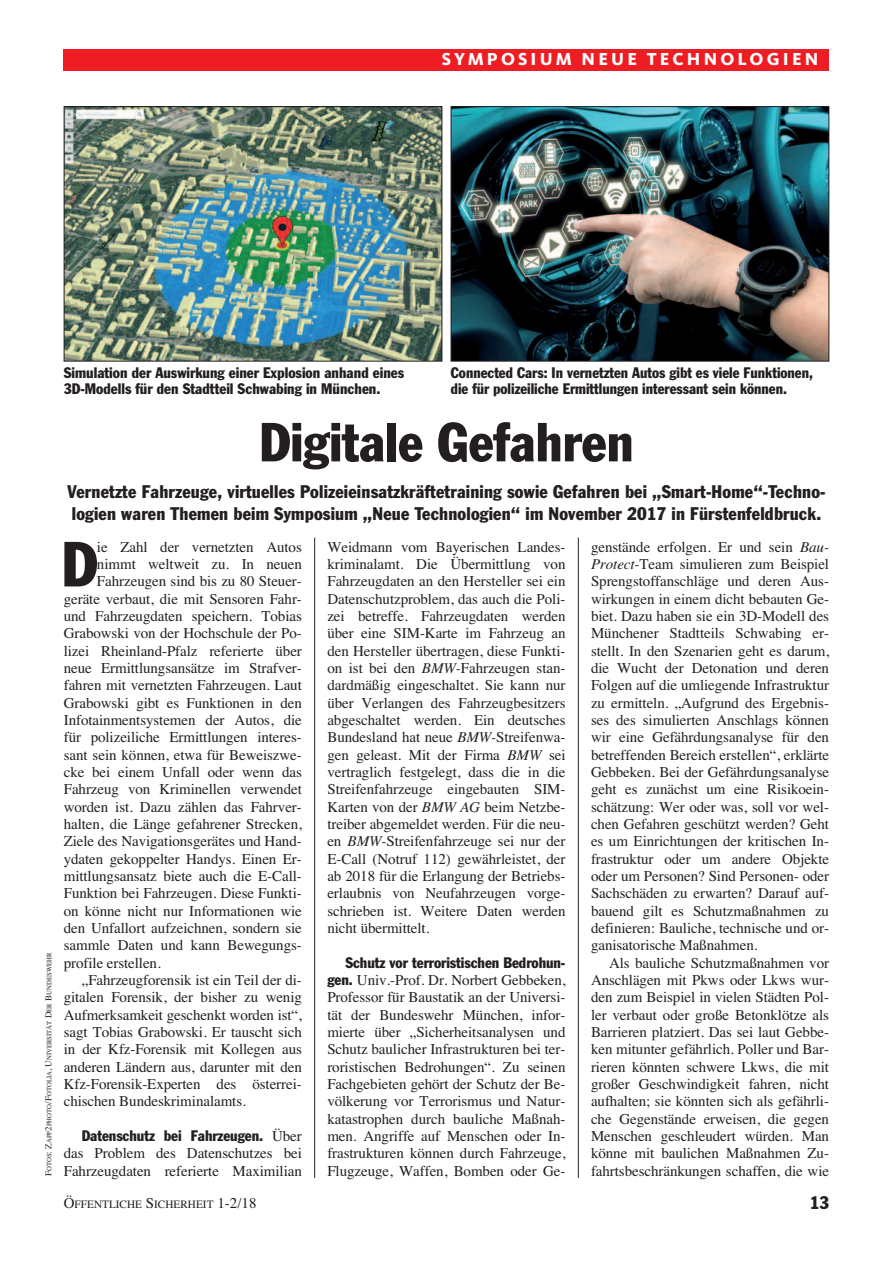
<style>
.page{position:relative;width:893px;height:1263px;background:#fff}
.page>*{position:absolute;margin:0;border:0;box-sizing:border-box;transform-origin:0 0}
.t1{font:condensed 62.7px "Franklin Gothic";color:#231f20}
.t2{font:condensed 54px "Franklin Gothic";color:#231f20}
.t3{font:condensed 18px/21.6px "Franklin Gothic";letter-spacing:.01em;color:#231f20}
.t4{font:800 18px "Kievit";letter-spacing:.175em;color:#fff}
.t5{font:15px/17.4px "Times";letter-spacing:-.005em;color:#231f20;text-align:justify}
.t6{font:condensed 15px/15.8px "Franklin Gothic";color:#231f20}
.t7{font:11.25px "Times";color:#231f20}
.t8{font:6.75px "Times";color:#231f20}
.s1{font-size:9px}
.s2{font-family:"Times";font-stretch:normal}
.s3{font-style:italic}
.s4{font-family:"Franklin Gothic";font-stretch:condensed}
.s5{font-size:15px}
</style>
<div class="page">
<hr style="left:314px;top:538px;width:1px;height:640px;background:#231f20">
<div style="left:64px;top:49px;width:765px;height:21px;background:#ee1d23"></div>
<hr style="left:578px;top:537px;width:1px;height:641px;background:#231f20">
<img style="left:66px;top:108px;width:374px;height:251px">
<div style="left:64px;top:106px;width:378px;height:255px;border:1px solid #231f20"></div>
<img style="left:453px;top:108px;width:374px;height:251px">
<div style="left:451px;top:106px;width:378px;height:255px;border:1px solid #231f20"></div>
<p class="t4" style="left:442px;top:53px;width:378px">SYMPOSIUM NEUE TECHNOLOGIEN</p>
<p class="t8" style="left:45px;top:1176px;width:225px;rotate:-90deg"><span class="s1">F</span>otos<span class="s1">: Z</span>app<span class="s1">2</span>photo<span class="s1">/F</span>otolia<span class="s1">, U</span>niversität <span class="s1">D</span>er <span class="s1">B</span>UnDeswehr</p>
<p class="t6" style="left:64px;top:366px;width:342px">Simulation der Auswirkung einer Explosion anhand eines<br>3D-Modells für den Stadtteil Schwabing in München.</p>
<p class="t6" style="left:451px;top:366px;width:364px">Connected Cars: In vernetzten Autos gibt es viele Funktionen, die für polizeiliche Ermittlungen interessant sein können.</p>
<h2 class="t2" style="left:259px;top:423px;width:376px">Digitale Gefahren</h2>
<p class="t3" style="left:68px;top:482px;width:759px">Vernetzte Fahrzeuge, virtuelles Polizeieinsatzkräftetraining sowie Gefahren bei „Smart-Home“-Techno&shy;logien waren Themen beim Symposium „Neue Technologien“ im November 2017 in Fürstenfeldbruck.</p>
<h1 class="t1" style="left:62px;top:542px;width:37px">D</h1>
<p class="t5" style="left:97px;top:538px;width:206px">ie Zahl der vernetzten autos</p>
<p class="t5" style="left:97px;top:555px;width:206px">nimmt weltweit zu. in neuen</p>
<p class="t5" style="left:97px;top:573px;width:206px">Fahrzeugen sind bis zu 80 steuer-</p>
<p class="t5" style="left:64px;top:590px;width:240px">geräte verbaut, die mit sensoren Fahr-</p>
<p class="t5" style="left:64px;top:607px;width:240px">und Fahrzeugdaten speichern. tobias</p>
<p class="t5" style="left:64px;top:625px;width:240px">Grabowski von der hochschule der po-</p>
<p class="t5" style="left:64px;top:642px;width:240px">lizei rheinland-pfalz referierte über</p>
<p class="t5" style="left:64px;top:659px;width:240px">neue ermittlungsansätze im strafver-</p>
<p class="t5" style="left:64px;top:676px;width:240px">fahren mit vernetzten Fahrzeugen. laut</p>
<p class="t5" style="left:64px;top:694px;width:240px">Grabowski gibt es Funktionen in den</p>
<p class="t5" style="left:64px;top:711px;width:240px">infotainmentsystemen der autos, die</p>
<p class="t5" style="left:64px;top:728px;width:240px">für polizeiliche ermittlungen interes-</p>
<p class="t5" style="left:64px;top:746px;width:240px">sant sein können, etwa für Beweiszwe-</p>
<p class="t5" style="left:64px;top:763px;width:240px">cke bei einem Unfall oder wenn das</p>
<p class="t5" style="left:64px;top:780px;width:240px">Fahrzeug von Kriminellen verwendet</p>
<p class="t5" style="left:64px;top:798px;width:240px">worden ist. Dazu zählen das Fahrver-</p>
<p class="t5" style="left:64px;top:815px;width:240px">halten, die länge gefahrener strecken,</p>
<p class="t5" style="left:64px;top:832px;width:240px">Ziele des navigationsgerätes und hand-</p>
<p class="t5" style="left:64px;top:850px;width:240px">ydaten gekoppelter handys. einen er-</p>
<p class="t5" style="left:64px;top:867px;width:240px">mittlungsansatz biete auch die e-call-</p>
<p class="t5" style="left:64px;top:884px;width:240px">Funktion bei Fahrzeugen. Diese Funkti-</p>
<p class="t5" style="left:64px;top:902px;width:240px">on könne nicht nur informationen wie</p>
<p class="t5" style="left:64px;top:919px;width:240px">den Unfallort aufzeichnen, sondern sie</p>
<p class="t5" style="left:64px;top:936px;width:240px">sammle Daten und kann Bewegungs-</p>
<p class="t5" style="left:64px;top:954px;width:99px">profile erstellen.</p>
<p class="t5" style="left:82px;top:971px;width:221px">„Fahrzeugforensik ist ein teil der di-</p>
<p class="t5" style="left:64px;top:988px;width:240px">gitalen Forensik, der bisher zu wenig</p>
<p class="t5" style="left:64px;top:1006px;width:240px">aufmerksamkeit geschenkt worden ist“,</p>
<p class="t5" style="left:64px;top:1023px;width:240px">sagt tobias Grabowski. er tauscht sich</p>
<p class="t5" style="left:64px;top:1040px;width:240px">in der Kfz-Forensik mit Kollegen aus</p>
<p class="t5" style="left:64px;top:1058px;width:240px">anderen ländern aus, darunter mit den</p>
<p class="t5" style="left:64px;top:1075px;width:240px">Kfz-Forensik-experten des österrei-</p>
<p class="t5" style="left:64px;top:1092px;width:184px">chischen Bundeskriminalamts.</p>
<p class="t6" style="left:82px;top:1129px;width:222px">Datenschutz bei Fahrzeugen. <span class="s2">Über</span></p>
<p class="t5" style="left:64px;top:1144px;width:240px">das problem des Datenschutzes bei<br>Fahrzeugdaten referierte Maximilian</p>
<p class="t5" style="left:327px;top:538px;width:240px">weidmann vom Bayerischen landes&shy;kriminalamt. Die Übermittlung von Fahrzeugdaten an den hersteller sei ein Datenschutzproblem, das auch die poli&shy;zei betreffe. Fahrzeugdaten werden über eine siM-Karte im Fahrzeug an den hersteller übertragen, diese Funkti&shy;on ist bei den <span class="s3">BMW-</span>Fahrzeugen stan&shy;dardmäßig eingeschaltet. sie kann nur über verlangen des Fahrzeugbesitzers abgeschaltet werden. ein deutsches Bundesland hat neue <span class="s3">BMW-</span>streifenwa&shy;gen geleast. Mit der Firma <span class="s3">BMW</span> sei vertraglich festgelegt, dass die in die streifenfahrzeuge eingebauten siM-Karten von der <span class="s3">BMW AG</span> beim netzbe&shy;treiber abgemeldet werden. Für die neu&shy;en <span class="s3">BMW-</span>streifenfahrzeuge sei nur der e-call (notruf 112) gewährleistet, der ab 2018 für die erlangung der Betriebs&shy;erlaubnis von neufahrzeugen vorge&shy;schrieben ist. weitere Daten werden nicht übermittelt.</p>
<p class="t6" style="left:345px;top:955px;width:222px">Schutz vor terroristischen Bedrohun-</p>
<p class="t5" style="left:327px;top:971px;width:240px"><span class="s4">gen.</span> Univ.-prof. Dr. norbert Gebbeken, professor für Baustatik an der Universi&shy;tät der Bundeswehr München, infor&shy;mierte über „sicherheitsanalysen und schutz baulicher infrastrukturen bei ter&shy;roristischen Bedrohungen“. Zu seinen Fachgebieten gehört der schutz der Be&shy;völkerung vor terrorismus und natur&shy;katastrophen durch bauliche Maßnah&shy;men. angriffe auf Menschen oder in&shy;frastrukturen können durch Fahrzeuge, Flugzeuge, waffen, Bomben oder Ge-</p>
<p class="t5" style="left:591px;top:538px;width:240px">genstände erfolgen. er und sein <span class="s3">Bau-Protect-</span>team simulieren zum Beispiel sprengstoffanschläge und deren aus&shy;wirkungen in einem dicht bebauten Ge&shy;biet. Dazu haben sie ein 3D-Modell des Münchener stadtteils schwabing er&shy;stellt. in den szenarien geht es darum, die wucht der Detonation und deren Folgen auf die umliegende infrastruktur zu ermitteln. „aufgrund des ergebnis&shy;ses des simulierten anschlags können wir eine Gefährdungsanalyse für den betreffenden Bereich erstellen“, erklärte Gebbeken. Bei der Gefährdungsanalyse geht es zunächst um eine risikoein&shy;schätzung: wer oder was, soll vor wel&shy;chen Gefahren geschützt werden? Geht es um einrichtungen der kritischen in&shy;frastruktur oder um andere objekte oder um personen? sind personen- oder sachschäden zu erwarten? Darauf auf&shy;bauend gilt es schutzmaßnahmen zu definieren: Bauliche, technische und or&shy;ganisatorische Maßnahmen.</p>
<p class="t5" style="left:591px;top:954px;width:240px;text-indent:18px">als bauliche schutzmaßnahmen vor anschlägen mit pkws oder lkws wur&shy;den zum Beispiel in vielen städten pol&shy;ler verbaut oder große Betonklötze als Barrieren platziert. Das sei laut Gebbe&shy;ken mitunter gefährlich. poller und Bar&shy;rieren könnten schwere lkws, die mit großer Geschwindigkeit fahren, nicht aufhalten; sie könnten sich als gefährli&shy;che Gegenstände erweisen, die gegen Menschen geschleudert würden. Man könne mit baulichen Maßnahmen Zu&shy;fahrtsbeschränkungen schaffen, die wie</p>
<p class="t7" style="left:64px;top:1198px;width:194px"><span class="s5">Ö</span>FFentliche <span class="s5">s</span>icherheit <span class="s5">1-2/18</span></p>
<p class="t3" style="left:810px;top:1193px;width:21px">13</p>
</div>
